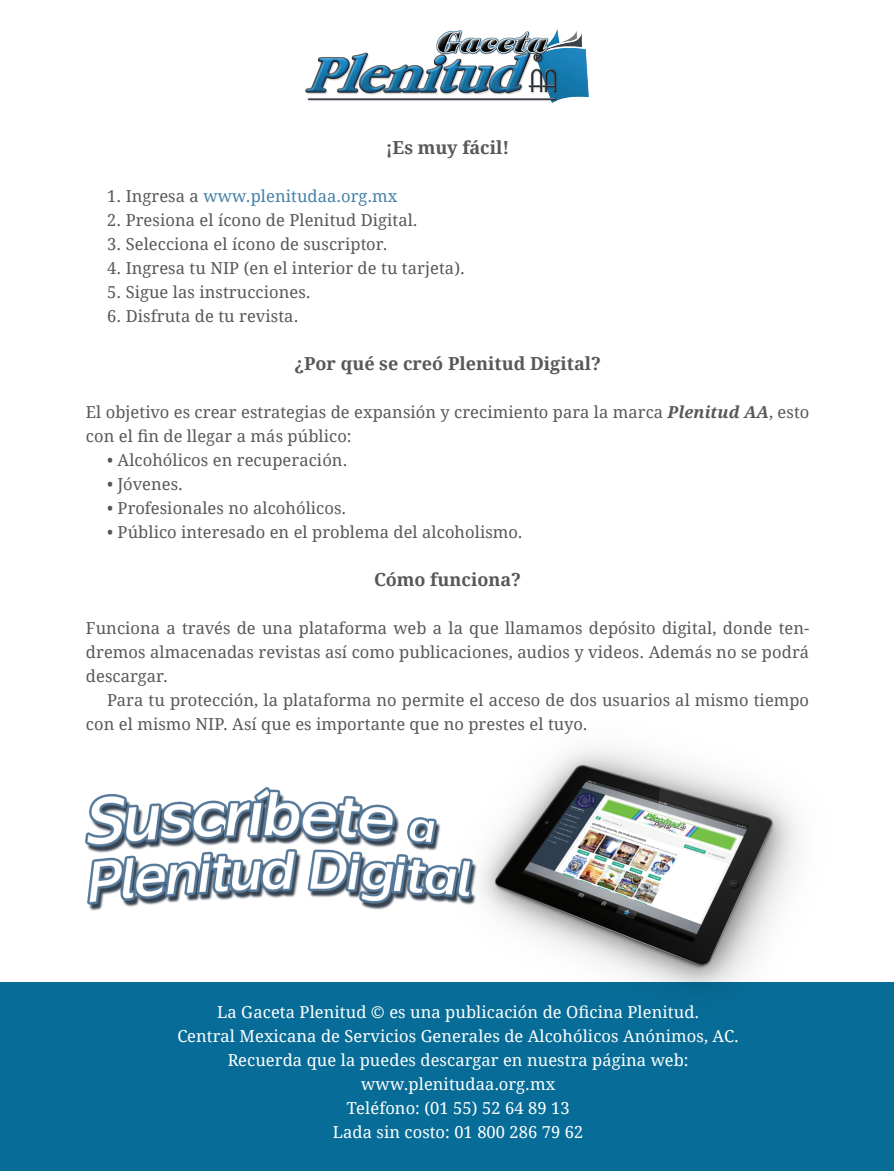
<style>
.page{position:relative;width:894px;height:1171px;background:#fff}
.page>*{position:absolute;margin:0;border:0;box-sizing:border-box;transform-origin:0 0}
._04__Subtitulo{font:700 18px "Droid Serif";color:#57585a}
._02__Cuerpo_de_Texto{font:16.5px/24px "Droid Serif";letter-spacing:.005em;color:#57585a}
._02__Cuerpo_de_Texto-2{font:16.5px "Droid Serif";letter-spacing:.005em;color:#fff}
._02__Cuerpo_de_Texto-3{font:16.5px "Droid Serif";letter-spacing:.005em;color:#4581a7}
.s1{color:#57585a}
.s2{font-weight:700;font-style:italic}
</style>
<div class="page">
<img style="left:0;top:748px;width:893px;height:423px">
<img style="left:305px;top:29px;width:284px;height:74px">
<p class="_04__Subtitulo" style="left:386px;top:136px;width:125px">¡Es muy fácil!</p>
<p class="_02__Cuerpo_de_Texto-3" style="left:107px;top:186px;width:292px"><span class="s1">1. Ingresa a</span> www.plenitudaa.org.mx</p>
<p class="_02__Cuerpo_de_Texto" style="left:107px;top:208px;width:312px">2. Presiona el ícono de Plenitud Digital.</p>
<p class="_02__Cuerpo_de_Texto" style="left:107px;top:232px;width:282px">3. Selecciona el ícono de suscriptor.</p>
<p class="_02__Cuerpo_de_Texto" style="left:107px;top:256px;width:359px">4. Ingresa tu NIP (en el interior de tu tarjeta).</p>
<p class="_02__Cuerpo_de_Texto" style="left:107px;top:280px;width:205px">5. Sigue las instrucciones.</p>
<p class="_02__Cuerpo_de_Texto" style="left:107px;top:304px;width:193px">6. Disfruta de tu revista.</p>
<p class="_04__Subtitulo" style="left:294px;top:352px;width:308px">¿Por qué se creó Plenitud Digital?</p>
<p class="_02__Cuerpo_de_Texto" style="left:86px;top:400px;width:724px">El objetivo es crear estrategias de expansión y crecimiento para la marca <span class="s2">Plenitud AA</span>, esto con el fin de llegar a más público:</p>
<p class="_02__Cuerpo_de_Texto" style="left:107px;top:448px;width:242px">• Alcohólicos en recuperación.</p>
<p class="_02__Cuerpo_de_Texto" style="left:107px;top:472px;width:77px">• Jóvenes.</p>
<p class="_02__Cuerpo_de_Texto" style="left:107px;top:496px;width:240px">• Profesionales no alcohólicos.</p>
<p class="_02__Cuerpo_de_Texto" style="left:107px;top:520px;width:417px">• Público interesado en el problema del alcoholismo.</p>
<p class="_04__Subtitulo" style="left:374px;top:568px;width:149px">Cómo funciona?</p>
<p class="_02__Cuerpo_de_Texto" style="left:86px;top:616px;width:724px;text-align:justify">Funciona a través de una plataforma web a la que llamamos depósito digital, donde ten&shy;dremos almacenadas revistas así como publicaciones, audios y videos. Además no se podrá descargar.</p>
<p class="_02__Cuerpo_de_Texto" style="left:86px;top:688px;width:724px;text-indent:21px">Para tu protección, la plataforma no permite el acceso de dos usuarios al mismo tiempo con el mismo NIP. Así que es importante que no prestes el tuyo.</p>
<p class="_02__Cuerpo_de_Texto-2" style="left:217px;top:1002px;width:483px">La Gaceta Plenitud © es una publicación de Oficina Plenitud.</p>
<p class="_02__Cuerpo_de_Texto-2" style="left:177px;top:1026px;width:563px">Central Mexicana de Servicios Generales de Alcohólicos Anónimos, AC.</p>
<p class="_02__Cuerpo_de_Texto-2" style="left:228px;top:1050px;width:462px">Recuerda que la puedes descargar en nuestra página web:</p>
<p class="_02__Cuerpo_de_Texto-2" style="left:361px;top:1074px;width:195px">www.plenitudaa.org.mx</p>
<p class="_02__Cuerpo_de_Texto-2" style="left:347px;top:1098px;width:224px">Teléfono: (01 55) 52 64 89 13</p>
<p class="_02__Cuerpo_de_Texto-2" style="left:333px;top:1122px;width:252px">Lada sin costo: 01 800 286 79 62</p>
</div>
